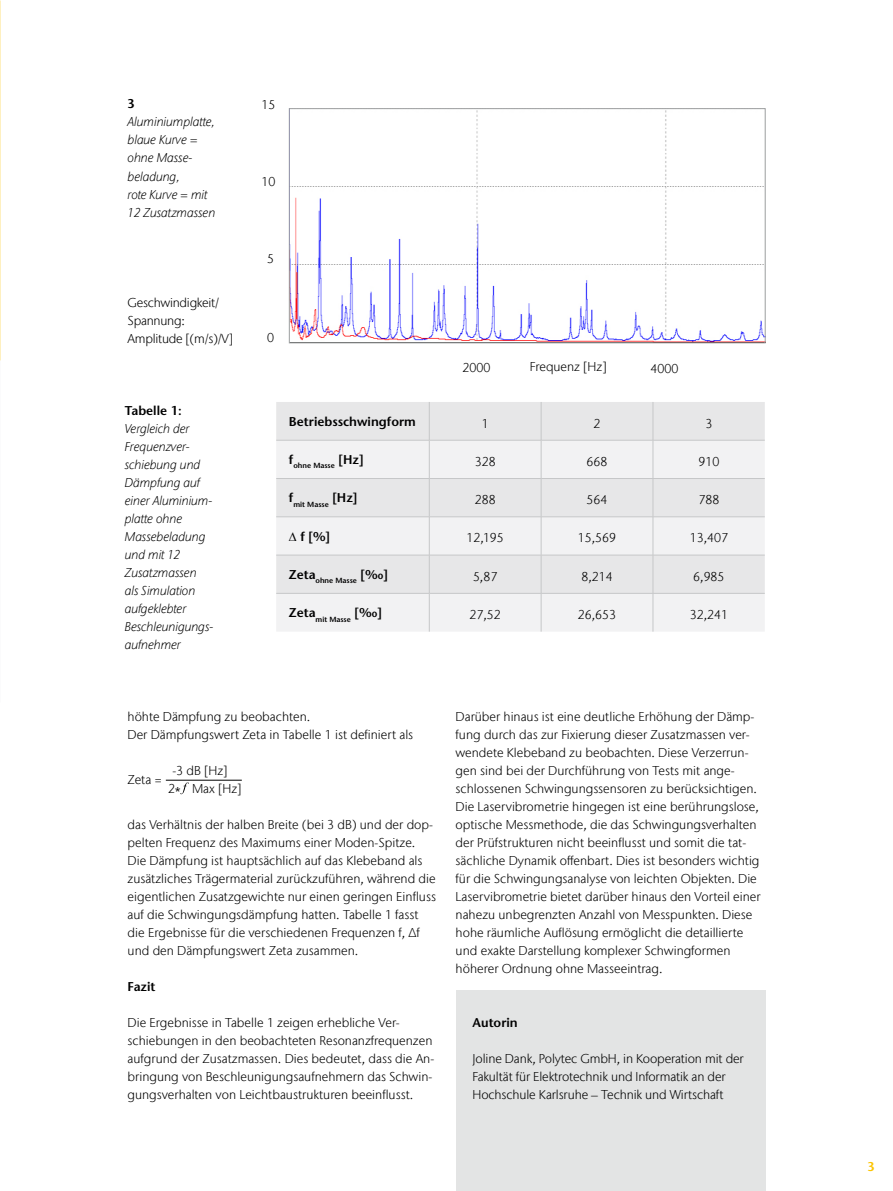
<style>
.page{position:relative;width:893px;height:1191px;background:#fff}
.page>*{position:absolute;margin:0;border:0;box-sizing:border-box;transform-origin:0 0}
.t1{font:300 12.75px/18px "Stone Sans IIITC Com";color:#000}
.t2{font:italic 300 12.75px/18px "Stone Sans IIITC Com";color:#000}
.t3{font:600 12.75px "Stone Sans";color:#000}
.t4{font:300 12.75px/18px "Stone Sans IIITC Com";letter-spacing:-.02em;color:#000}
.t5{font:600 12.75px "Stone Sans";color:#fcc400}
.t6{font:600 7.5px "Stone Sans";color:#000}
.s1{font-family:"Times New Roman";font-weight:700}
</style>
<div class="page">
<hr style="left:166px;top:780px;width:76px;height:1px;background:#000">
<svg style="left:180px;top:782px;width:9px;height:12px"></svg>
<div style="left:456px;top:990px;width:309px;height:201px;background:#e3e4e4"></div>
<img style="left:291px;top:110px;width:472px;height:231px">
<div style="left:289px;top:108px;width:476px;height:235px;border:1px solid #9c9e9f"></div>
<div style="left:276px;top:402px;width:489px;height:38px;background:#e7e7e8"></div>
<svg style="left:276px;top:441px;width:489px;height:190px;fill:#f2f2f3"></svg>
<hr style="left:429px;top:402px;width:1px;height:38px;background:#c6c7c8">
<hr style="left:541px;top:402px;width:1px;height:38px;background:#c6c7c8">
<hr style="left:653px;top:402px;width:1px;height:38px;background:#c6c7c8">
<hr style="left:276px;top:440px;width:153px;height:1px;background:#c6c7c8">
<hr style="left:429px;top:440px;width:112px;height:1px;background:#c6c7c8">
<hr style="left:429px;top:440px;width:1px;height:38px;background:#c6c7c8">
<hr style="left:541px;top:440px;width:112px;height:1px;background:#c6c7c8">
<hr style="left:541px;top:440px;width:1px;height:38px;background:#c6c7c8">
<hr style="left:653px;top:440px;width:112px;height:1px;background:#c6c7c8">
<hr style="left:653px;top:440px;width:1px;height:38px;background:#c6c7c8">
<hr style="left:276px;top:478px;width:153px;height:1px;background:#c6c7c8">
<hr style="left:429px;top:478px;width:112px;height:1px;background:#c6c7c8">
<hr style="left:429px;top:479px;width:1px;height:37px;background:#c6c7c8">
<hr style="left:541px;top:478px;width:112px;height:1px;background:#c6c7c8">
<hr style="left:541px;top:479px;width:1px;height:37px;background:#c6c7c8">
<hr style="left:653px;top:478px;width:112px;height:1px;background:#c6c7c8">
<hr style="left:653px;top:479px;width:1px;height:37px;background:#c6c7c8">
<hr style="left:276px;top:516px;width:153px;height:1px;background:#c6c7c8">
<hr style="left:429px;top:516px;width:112px;height:1px;background:#c6c7c8">
<hr style="left:429px;top:517px;width:1px;height:38px;background:#c6c7c8">
<hr style="left:541px;top:516px;width:112px;height:1px;background:#c6c7c8">
<hr style="left:541px;top:517px;width:1px;height:38px;background:#c6c7c8">
<hr style="left:653px;top:516px;width:112px;height:1px;background:#c6c7c8">
<hr style="left:653px;top:517px;width:1px;height:38px;background:#c6c7c8">
<hr style="left:276px;top:555px;width:153px;height:1px;background:#c6c7c8">
<hr style="left:429px;top:555px;width:112px;height:1px;background:#c6c7c8">
<hr style="left:429px;top:555px;width:1px;height:38px;background:#c6c7c8">
<hr style="left:541px;top:555px;width:112px;height:1px;background:#c6c7c8">
<hr style="left:541px;top:555px;width:1px;height:38px;background:#c6c7c8">
<hr style="left:653px;top:555px;width:112px;height:1px;background:#c6c7c8">
<hr style="left:653px;top:555px;width:1px;height:38px;background:#c6c7c8">
<hr style="left:276px;top:593px;width:153px;height:1px;background:#c6c7c8">
<hr style="left:429px;top:593px;width:112px;height:1px;background:#c6c7c8">
<hr style="left:429px;top:593px;width:1px;height:38px;background:#c6c7c8">
<hr style="left:541px;top:593px;width:112px;height:1px;background:#c6c7c8">
<hr style="left:541px;top:593px;width:1px;height:38px;background:#c6c7c8">
<hr style="left:653px;top:593px;width:112px;height:1px;background:#c6c7c8">
<hr style="left:653px;top:593px;width:1px;height:38px;background:#c6c7c8">
<p class="t3" style="left:128px;top:96px;width:9px">3</p>
<p class="t2" style="left:128px;top:113px;width:89px">Aluminiumplatte, blaue Kurve = ohne Masse&shy;beladung,<br>rote Kurve = mit<br>12 Zusatzmassen</p>
<p class="t4" style="left:128px;top:293px;width:107px">Geschwindigkeit/<br>Spannung:<br>Amplitude [(m/s)/V]</p>
<p class="t3" style="left:125px;top:402px;width:58px">Tabelle 1:</p>
<p class="t2" style="left:125px;top:419px;width:90px">Vergleich der<br>Frequenzver&shy;schiebung und<br>Dämpfung auf einer Aluminium&shy;platte ohne<br>Massebeladung und mit 12<br>Zusatzmassen als Simulation aufgeklebter<br>Beschleunigungs&shy;aufnehmer</p>
<p class="t1" style="left:261px;top:95px;width:15px">15</p>
<p class="t1" style="left:261px;top:172px;width:15px">10</p>
<p class="t1" style="left:267px;top:249px;width:8px">5</p>
<p class="t1" style="left:267px;top:328px;width:8px">0</p>
<p class="t1" style="left:463px;top:359px;width:29px">2000</p>
<p class="t1" style="left:530px;top:357px;width:78px">Frequenz [Hz]</p>
<p class="t1" style="left:651px;top:359px;width:29px">4000</p>
<p class="t3" style="left:289px;top:414px;width:128px">Betriebsschwingform</p>
<p class="t1" style="left:482px;top:414px;width:8px">1</p>
<p class="t1" style="left:594px;top:414px;width:8px">2</p>
<p class="t1" style="left:705px;top:414px;width:8px">3</p>
<p class="t6" style="left:289px;top:461px;width:76px"><sup>f</sup>ohne Masse <sup>[Hz]</sup></p>
<p class="t1" style="left:475px;top:452px;width:22px">328</p>
<p class="t1" style="left:587px;top:452px;width:22px">668</p>
<p class="t1" style="left:698px;top:452px;width:22px">910</p>
<p class="t6" style="left:289px;top:499px;width:70px"><sup>f</sup>mit Masse <sup>[Hz]</sup></p>
<p class="t1" style="left:475px;top:490px;width:22px">288</p>
<p class="t1" style="left:587px;top:490px;width:22px">564</p>
<p class="t1" style="left:698px;top:490px;width:22px">788</p>
<p class="t3" style="left:289px;top:528px;width:43px"><span class="s1">∆</span> f [%]</p>
<p class="t1" style="left:466px;top:529px;width:39px">12,195</p>
<p class="t1" style="left:578px;top:529px;width:40px">15,569</p>
<p class="t1" style="left:690px;top:529px;width:40px">13,407</p>
<p class="t6" style="left:289px;top:576px;width:101px"><sup>Zeta</sup>ohne Masse <sup>[‰]</sup></p>
<p class="t1" style="left:473px;top:567px;width:26px">5,87</p>
<p class="t1" style="left:581px;top:567px;width:33px">8,214</p>
<p class="t1" style="left:693px;top:567px;width:33px">6,985</p>
<p class="t6" style="left:289px;top:614px;width:94px"><sup>Zeta</sup>mit Masse <sup>[‰]</sup></p>
<p class="t1" style="left:470px;top:605px;width:33px">27,52</p>
<p class="t1" style="left:578px;top:605px;width:40px">26,653</p>
<p class="t1" style="left:690px;top:605px;width:40px">32,241</p>
<p class="t1" style="left:128px;top:707px;width:287px">höhte Dämpfung zu beobachten.<br>Der Dämpfungswert Zeta in Tabelle 1 ist definiert als</p>
<p class="t1" style="left:172px;top:761px;width:57px">-3 dB [Hz]</p>
<p class="t1" style="left:128px;top:770px;width:36px">Zeta =</p>
<p class="t1" style="left:168px;top:779px;width:75px">2* Max [Hz]</p>
<p class="t1" style="left:128px;top:815px;width:310px">das Verhältnis der halben Breite (bei 3 dB) und der dop&shy;pelten Frequenz des Maximums einer Moden-Spitze.<br>Die Dämpfung ist hauptsächlich auf das Klebeband als zusätzliches Trägermaterial zurückzuführen, während die eigentlichen Zusatzgewichte nur einen geringen Einfluss auf die Schwingungsdämpfung hatten. Tabelle 1 fasst die Ergebnisse für die verschiedenen Frequenzen f, Δf und den Dämpfungswert Zeta zusammen.</p>
<p class="t3" style="left:128px;top:978px;width:29px">Fazit</p>
<p class="t1" style="left:128px;top:1013px;width:308px">Die Ergebnisse in Tabelle 1 zeigen erhebliche Ver&shy;schiebungen in den beobachteten Resonanzfrequenzen aufgrund der Zusatzmassen. Dies bedeutet, dass die An&shy;bringung von Beschleunigungsaufnehmern das Schwin&shy;gungsverhalten von Leichtbaustrukturen beeinflusst.</p>
<p class="t1" style="left:456px;top:707px;width:306px">Darüber hinaus ist eine deutliche Erhöhung der Dämp&shy;fung durch das zur Fixierung dieser Zusatzmassen ver&shy;wendete Klebeband zu beobachten. Diese Verzerrun&shy;gen sind bei der Durchführung von Tests mit ange&shy;schlossenen Schwingungssensoren zu berücksichtigen.<br>Die Laservibrometrie hingegen ist eine berührungslose, optische Messmethode, die das Schwingungsverhalten der Prüfstrukturen nicht beeinflusst und somit die tat&shy;sächliche Dynamik offenbart. Dies ist besonders wichtig für die Schwingungsanalyse von leichten Objekten. Die Laservibrometrie bietet darüber hinaus den Vorteil einer nahezu unbegrenzten Anzahl von Messpunkten. Diese hohe räumliche Auflösung ermöglicht die detaillierte und exakte Darstellung komplexer Schwingformen höherer Ordnung ohne Masseeintrag.</p>
<p class="t3" style="left:473px;top:1014px;width:47px">Autorin</p>
<p class="t1" style="left:473px;top:1049px;width:273px">Joline Dank, Polytec GmbH, in Kooperation mit der<br>Fakultät für Elektrotechnik und Informatik an der<br>Hochschule Karlsruhe – Technik und Wirtschaft</p>
<p class="t5" style="left:867px;top:1158px;width:9px">3</p>
</div>
